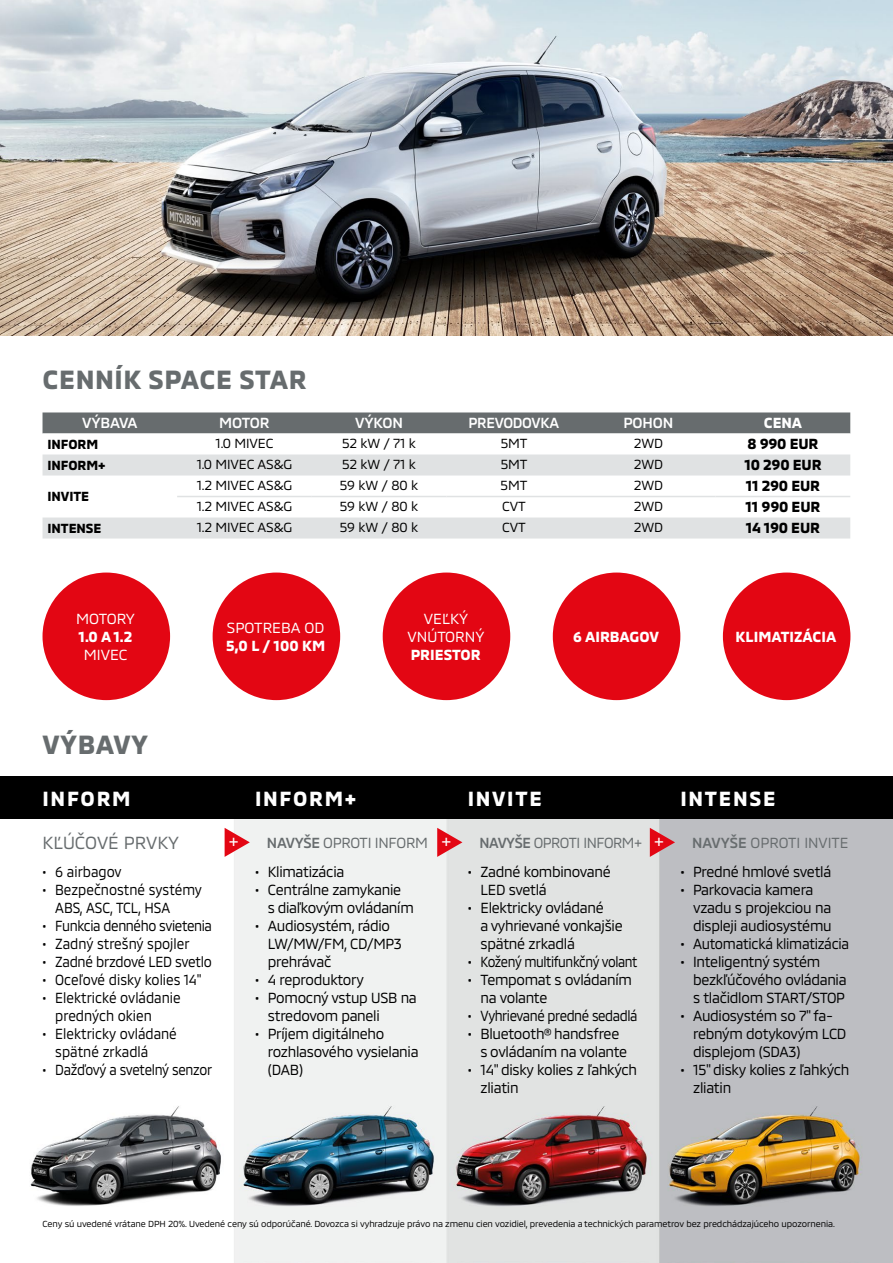
<style>
.page{position:relative;width:893px;height:1263px;background:#fff}
.page>*{position:absolute;margin:0;border:0;box-sizing:border-box;transform-origin:0 0}
.t1{font:700 27px "MMC";letter-spacing:.02em;color:#676c6e}
.t2{font:700 21px "MMC";letter-spacing:.08em;color:#fff}
.t3{font:18.15px "MMC";color:#fff}
.t4{font:18px "MMC";color:#676c6e}
.t5{font:15px/18px "MMC";letter-spacing:-.02em;color:#000;scale:.95 1}
.t6{font:15px/18px "MMC";letter-spacing:-.02em;color:#000}
.t7{font:15px/18px "MMC";color:#000;scale:.9 1}
.t8{font:15px "MMC";letter-spacing:-.02em;color:#000;scale:.9 1}
.t9{font:700 15px "MMC";color:#fff}
.t10{font:700 15px "MMC";letter-spacing:-.01em;color:#000}
.t11{font:15px/18px "MMC";color:#fff;text-align:center}
.t12{font:500 15px "MMC";letter-spacing:-.02em;color:#fff}
.t13{font:15px "MMC";letter-spacing:-.02em;color:#676c6e;scale:.96 1}
.t14{font:15px "MMC";letter-spacing:-.02em;color:#676c6e}
.t15{font:15px "MMC";color:#676c6e}
.t16{font:13.5px "MMC";letter-spacing:-.01em;color:#000}
.t17{font:700 13.5px "MMC";letter-spacing:-.01em;color:#000}
.t18{font:9px "MMC";letter-spacing:-.01em;color:#000}
.s1{font-weight:500}
</style>
<div class="page">
<div style="left:43px;top:412px;width:807px;height:21px;background:#676c6e"></div>
<svg style="left:43px;top:433px;width:807px;height:43px"></svg>
<div style="left:43px;top:454px;width:807px;height:21px;background:#e0e2e3"></div>
<div style="left:43px;top:517px;width:807px;height:21px;background:#e0e2e3"></div>
<hr style="left:177px;top:496px;width:135px;height:1px;background:#e0e2e3">
<hr style="left:312px;top:496px;width:134px;height:1px;background:#e0e2e3">
<hr style="left:446px;top:496px;width:135px;height:1px;background:#e0e2e3">
<hr style="left:581px;top:496px;width:135px;height:1px;background:#e0e2e3">
<hr style="left:716px;top:496px;width:134px;height:1px;background:#e0e2e3">
<img style="left:0;top:0;width:893px;height:336px">
<img style="left:30px;top:819px;width:863px;height:444px">
<div style="left:0;top:777px;width:893px;height:42px;background:#000"></div>
<svg style="left:225px;top:828px;width:25px;height:29px"></svg>
<svg style="left:437px;top:828px;width:25px;height:29px"></svg>
<svg style="left:650px;top:828px;width:25px;height:29px"></svg>
<div style="left:723px;top:572px;width:127px;height:128px;background:#e30613;border-radius:50%"></div>
<div style="left:43px;top:572px;width:127px;height:128px;background:#e30613;border-radius:50%"></div>
<div style="left:553px;top:572px;width:127px;height:128px;background:#e30613;border-radius:50%"></div>
<div style="left:213px;top:572px;width:127px;height:128px;background:#e30613;border-radius:50%"></div>
<div style="left:383px;top:572px;width:127px;height:128px;background:#e30613;border-radius:50%"></div>
<h1 class="t1" style="left:43px;top:359px;width:266px">CENNÍK SPACE STAR</h1>
<p class="t12" style="left:82px;top:411px;width:57px">VÝBAVA</p>
<p class="t12" style="left:219px;top:411px;width:52px">MOTOR</p>
<p class="t12" style="left:355px;top:411px;width:49px">VÝKON</p>
<p class="t12" style="left:468px;top:411px;width:92px">PREVODOVKA</p>
<p class="t12" style="left:623px;top:411px;width:51px">POHON</p>
<p class="t9" style="left:764px;top:411px;width:40px">CENA</p>
<p class="t17" style="left:48px;top:433px;width:52px">INFORM</p>
<p class="t16" style="left:216px;top:433px;width:59px">1.0 MIVEC</p>
<p class="t16" style="left:342px;top:433px;width:75px">52 kW / 71 k</p>
<p class="t16" style="left:501px;top:433px;width:28px">5MT</p>
<p class="t16" style="left:634px;top:433px;width:31px">2WD</p>
<p class="t10" style="left:747px;top:432px;width:73px">8 990 EUR</p>
<p class="t17" style="left:48px;top:454px;width:59px">INFORM+</p>
<p class="t16" style="left:197px;top:454px;width:97px">1.0 MIVEC AS&amp;G</p>
<p class="t16" style="left:342px;top:454px;width:75px">52 kW / 71 k</p>
<p class="t16" style="left:501px;top:454px;width:28px">5MT</p>
<p class="t16" style="left:634px;top:454px;width:31px">2WD</p>
<p class="t10" style="left:744px;top:453px;width:79px">10 290 EUR</p>
<p class="t17" style="left:48px;top:486px;width:43px">INVITE</p>
<p class="t16" style="left:197px;top:475px;width:97px">1.2 MIVEC AS&amp;G</p>
<p class="t16" style="left:340px;top:475px;width:80px">59 kW / 80 k</p>
<p class="t16" style="left:501px;top:475px;width:28px">5MT</p>
<p class="t16" style="left:634px;top:475px;width:31px">2WD</p>
<p class="t10" style="left:746px;top:474px;width:76px">11 290 EUR</p>
<p class="t16" style="left:197px;top:496px;width:97px">1.2 MIVEC AS&amp;G</p>
<p class="t16" style="left:340px;top:496px;width:80px">59 kW / 80 k</p>
<p class="t16" style="left:502px;top:496px;width:25px">CVT</p>
<p class="t16" style="left:634px;top:496px;width:31px">2WD</p>
<p class="t10" style="left:746px;top:495px;width:76px">11 990 EUR</p>
<p class="t17" style="left:48px;top:517px;width:55px">INTENSE</p>
<p class="t16" style="left:197px;top:517px;width:97px">1.2 MIVEC AS&amp;G</p>
<p class="t16" style="left:340px;top:517px;width:80px">59 kW / 80 k</p>
<p class="t16" style="left:502px;top:517px;width:25px">CVT</p>
<p class="t16" style="left:634px;top:517px;width:31px">2WD</p>
<p class="t10" style="left:746px;top:516px;width:76px">14 190 EUR</p>
<p class="t11" style="left:76px;top:608px;width:60px">MOTORY</p>
<p class="t9" style="left:79px;top:625px;width:55px">1.0 A 1.2</p>
<p class="t11" style="left:84px;top:644px;width:45px">MIVEC</p>
<h1 class="t1" style="left:43px;top:723px;width:107px">VÝBAVY</h1>
<p class="t11" style="left:227px;top:617px;width:99px">SPOTREBA OD</p>
<p class="t9" style="left:226px;top:634px;width:101px">5,0 L / 100 KM</p>
<p class="t11" style="left:407px;top:608px;width:79px">VEĽKÝ<br>VNÚTORNÝ</p>
<p class="t9" style="left:411px;top:643px;width:71px">PRIESTOR</p>
<p class="t9" style="left:573px;top:625px;width:87px">6 AIRBAGOV</p>
<p class="t9" style="left:736px;top:625px;width:102px">KLIMATIZÁCIA</p>
<h2 class="t2" style="left:43px;top:781px;width:90px">INFORM</h2>
<h2 class="t2" style="left:255px;top:781px;width:103px">INFORM+</h2>
<h2 class="t2" style="left:468px;top:781px;width:76px">INVITE</h2>
<h2 class="t2" style="left:680px;top:781px;width:97px">INTENSE</h2>
<p class="t4" style="left:43px;top:828px;width:138px">KĽÚČOVÉ PRVKY</p>
<p class="t3" style="left:219px;top:847px;width:12px;rotate:-90deg">+</p>
<p class="t3" style="left:431px;top:847px;width:12px;rotate:-90deg">+</p>
<p class="t3" style="left:644px;top:847px;width:12px;rotate:-90deg">+</p>
<p class="t14" style="left:267px;top:831px;width:162px"><span class="s1">NAVYŠE</span> OPROTI INFORM</p>
<p class="t13" style="left:480px;top:831px;width:171px"><span class="s1">NAVYŠE</span> OPROTI INFORM+</p>
<p class="t15" style="left:692px;top:831px;width:158px"><span class="s1">NAVYŠE</span> OPROTI INVITE</p>
<p class="t5" style="left:480px;top:861px;width:139px;text-indent:-13px">• Zadné kombinované<br>LED svetlá</p>
<p class="t5" style="left:480px;top:897px;width:151px;text-indent:-13px">• Elektricky ovládané<br>a vyhrievané vonkajšie spätné zrkadlá</p>
<p class="t5" style="left:468px;top:951px;width:180px">• Kožený multifunkčný volant</p>
<p class="t5" style="left:480px;top:969px;width:161px;text-indent:-13px">• Tempomat s ovládaním na volante</p>
<p class="t8" style="left:468px;top:1004px;width:190px">• Vyhrievané predné sedadlá</p>
<p class="t5" style="left:480px;top:1023px;width:156px;text-indent:-13px">• Bluetooth® handsfree s ovládaním na volante</p>
<p class="t5" style="left:480px;top:1059px;width:166px;text-indent:-13px">• 14" disky kolies z ľahkých zliatin</p>
<p class="t5" style="left:255px;top:861px;width:95px">• Klimatizácia</p>
<p class="t5" style="left:268px;top:879px;width:155px;text-indent:-13px">• Centrálne zamykanie<br>s diaľkovým ovládaním</p>
<p class="t5" style="left:268px;top:915px;width:142px;text-indent:-13px">• Audiosystém, rádio<br>LW/MW/FM, CD/MP3 prehrávač</p>
<p class="t5" style="left:255px;top:969px;width:116px">• 4 reproduktory</p>
<p class="t5" style="left:268px;top:987px;width:158px;text-indent:-13px">• Pomocný vstup USB na stredovom paneli</p>
<p class="t5" style="left:268px;top:1023px;width:160px;text-indent:-13px">• Príjem digitálneho rozhlasového vysielania (DAB)</p>
<p class="t6" style="left:680px;top:861px;width:152px">• Predné hmlové svetlá</p>
<p class="t6" style="left:693px;top:879px;width:140px;text-indent:-13px">• Parkovacia kamera vzadu s projekciou na displeji audiosystému</p>
<p class="t6" style="left:680px;top:933px;width:170px">• Automatická klimatizácia</p>
<p class="t6" style="left:693px;top:951px;width:155px;text-indent:-13px">• Inteligentný systém bezkľúčového ovládania s tlačidlom START/STOP</p>
<p class="t6" style="left:693px;top:1005px;width:155px;text-indent:-13px">• Audiosystém so 7" fa&shy;rebným dotykovým LCD displejom (SDA3)</p>
<p class="t6" style="left:693px;top:1059px;width:158px;text-indent:-13px">• 15" disky kolies z ľahkých zliatin</p>
<p class="t7" style="left:43px;top:861px;width:90px">• 6 airbagov</p>
<p class="t7" style="left:55px;top:879px;width:165px;text-indent:-13px">• Bezpečnostné systémy<br>ABS, ASC, TCL, HSA</p>
<p class="t8" style="left:43px;top:914px;width:190px">• Funkcia denného svietenia</p>
<p class="t7" style="left:43px;top:933px;width:165px">• Zadný strešný spojler</p>
<p class="t8" style="left:43px;top:950px;width:190px">• Zadné brzdové LED svetlo</p>
<p class="t7" style="left:43px;top:969px;width:178px">• Oceľové disky kolies 14"</p>
<p class="t7" style="left:55px;top:987px;width:141px;text-indent:-13px">• Elektrické ovládanie predných okien</p>
<p class="t7" style="left:55px;top:1023px;width:137px;text-indent:-13px">• Elektricky ovládané spätné zrkadlá</p>
<p class="t8" style="left:43px;top:1058px;width:190px">• Dažďový a svetelný senzor</p>
<p class="t18" style="left:43px;top:1216px;width:794px">Ceny sú uvedené vrátane DPH 20%. Uvedené ceny sú odporúčané. Dovozca si vyhradzuje právo na zmenu cien vozidiel, prevedenia a technických parametrov bez predchádzajúceho upozornenia.</p>
</div>
